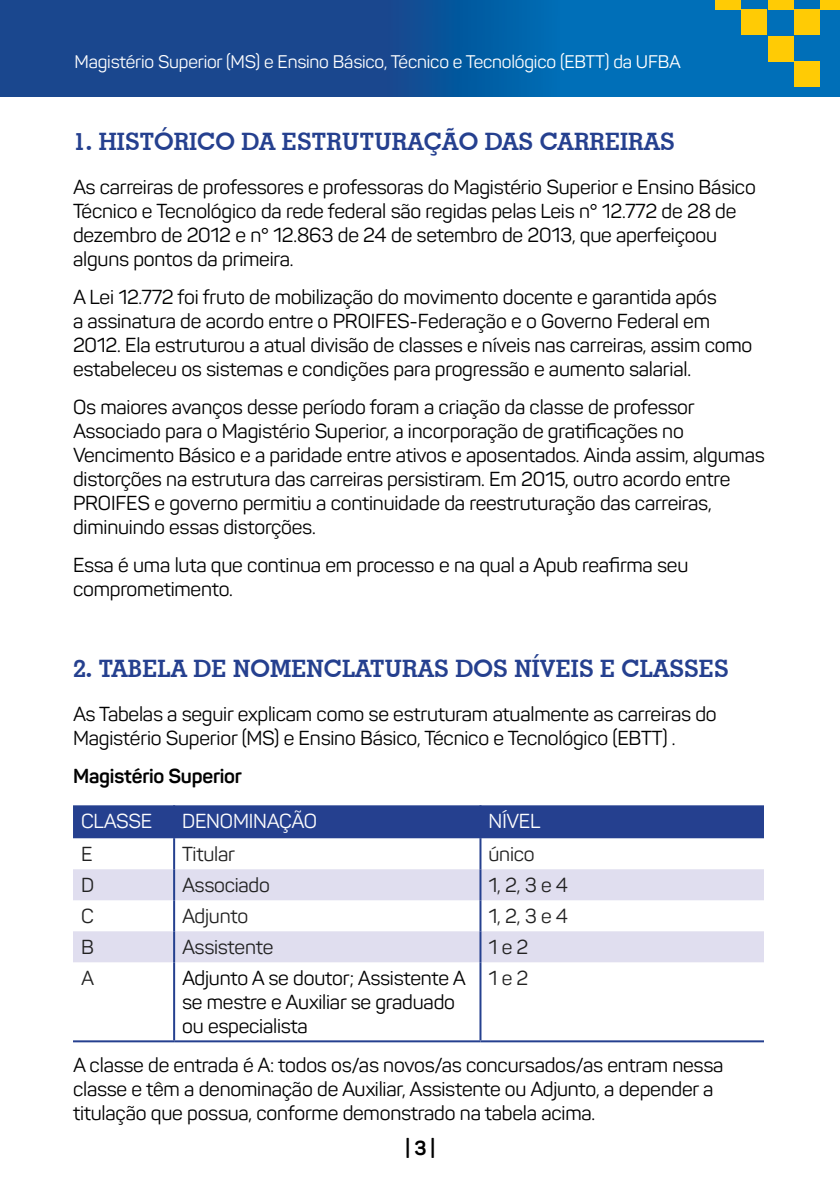
<style>
.page{position:relative;width:840px;height:1191px;background:#fff}
.page>*{position:absolute;margin:0;border:0;box-sizing:border-box;transform-origin:0 0}
.t1{font:700 24px "Geometric Slab 703 BT";color:#25408f}
.t2{font:20px/24px "Panton";letter-spacing:-.01em;color:#000}
.t3{font:20px "Panton";letter-spacing:-.01em;color:#222}
.t4{font:20px "Panton";letter-spacing:-.01em;color:#fff}
.t5{font:700 20px "Panton";letter-spacing:-.01em;color:#000}
.t6{font:18px "Panton";letter-spacing:-.01em;color:#fff}
</style>
<div class="page">
<svg style="left:0;top:0;width:839px;height:97px;background:#0e579e"></svg>
<div style="left:715px;top:0;width:25px;height:9px;background:#ffcb05"></div>
<div style="left:767px;top:0;width:25px;height:9px;background:#ffcb05"></div>
<div style="left:819px;top:0;width:20px;height:9px;background:#ffcb05"></div>
<div style="left:741px;top:9px;width:25px;height:26px;background:#ffcb05"></div>
<div style="left:793px;top:9px;width:26px;height:26px;background:#ffcb05"></div>
<div style="left:767px;top:36px;width:25px;height:25px;background:#ffcb05"></div>
<div style="left:793px;top:61px;width:26px;height:26px;background:#ffcb05"></div>
<div style="left:73px;top:805px;width:690px;height:33px;background:#25408f"></div>
<div style="left:73px;top:869px;width:690px;height:31px;background:#e0deef"></div>
<div style="left:73px;top:931px;width:690px;height:31px;background:#e0deef"></div>
<hr style="left:173px;top:805px;width:2px;height:33px;background:#25408f">
<hr style="left:479px;top:805px;width:2px;height:33px;background:#25408f">
<hr style="left:173px;top:838px;width:2px;height:31px;background:#25408f">
<hr style="left:479px;top:838px;width:2px;height:31px;background:#25408f">
<hr style="left:173px;top:869px;width:2px;height:31px;background:#25408f">
<hr style="left:479px;top:869px;width:2px;height:31px;background:#25408f">
<hr style="left:173px;top:900px;width:2px;height:31px;background:#25408f">
<hr style="left:479px;top:900px;width:2px;height:31px;background:#25408f">
<hr style="left:173px;top:931px;width:2px;height:31px;background:#25408f">
<hr style="left:479px;top:931px;width:2px;height:31px;background:#25408f">
<hr style="left:173px;top:962px;width:2px;height:78px;background:#25408f">
<hr style="left:479px;top:962px;width:2px;height:78px;background:#25408f">
<hr style="left:73px;top:1040px;width:101px;height:2px;background:#25408f">
<hr style="left:174px;top:1040px;width:306px;height:2px;background:#25408f">
<hr style="left:480px;top:1040px;width:283px;height:2px;background:#25408f">
<p class="t6" style="left:74px;top:50px;width:607px">Magistério Superior (MS) e Ensino Básico, Técnico e Tecnológico (EBTT) da UFBA</p>
<p class="t1" style="left:73px;top:127px;width:603px">1. HISTÓRICO DA ESTRUTURAÇÃO DAS CARREIRAS</p>
<p class="t2" style="left:73px;top:175px;width:684px">As carreiras de professores e professoras do Magistério Superior e Ensino Básico Técnico e Tecnológico da rede federal são regidas pelas Leis n° 12.772 de 28 de dezembro de 2012 e n° 12.863 de 24 de setembro de 2013, que aperfeiçoou alguns pontos da primeira.</p>
<p class="t2" style="left:73px;top:285px;width:680px">A Lei 12.772 foi fruto de mobilização do movimento docente e garantida após<br>a assinatura de acordo entre o PROIFES-Federação e o Governo Federal em 2012. Ela estruturou a atual divisão de classes e níveis nas carreiras, assim como estabeleceu os sistemas e condições para progressão e aumento salarial.</p>
<p class="t2" style="left:73px;top:395px;width:692px">Os maiores avanços desse período foram a criação da classe de professor Associado para o Magistério Superior, a incorporação de gratificações no Vencimento Básico e a paridade entre ativos e aposentados. Ainda assim, algumas distorções na estrutura das carreiras persistiram. Em 2015, outro acordo entre PROIFES e governo permitiu a continuidade da reestruturação das carreiras, diminuindo essas distorções.</p>
<p class="t2" style="left:73px;top:553px;width:616px">Essa é uma luta que continua em processo e na qual a Apub reafirma seu comprometimento.</p>
<p class="t1" style="left:73px;top:654px;width:657px">2. TABELA DE NOMENCLATURAS DOS NÍVEIS E CLASSES</p>
<p class="t2" style="left:73px;top:702px;width:645px">As Tabelas a seguir explicam como se estruturam atualmente as carreiras do<br>Magistério Superior (MS) e Ensino Básico, Técnico e Tecnológico (EBTT) .</p>
<p class="t5" style="left:73px;top:764px;width:170px">Magistério Superior</p>
<p class="t4" style="left:81px;top:809px;width:73px">CLASSE</p>
<p class="t4" style="left:182px;top:809px;width:136px">DENOMINAÇÃO</p>
<p class="t4" style="left:488px;top:809px;width:53px">NÍVEL</p>
<p class="t3" style="left:81px;top:842px;width:13px">E</p>
<p class="t3" style="left:182px;top:842px;width:54px">Titular</p>
<p class="t3" style="left:488px;top:842px;width:48px">único</p>
<p class="t3" style="left:81px;top:873px;width:15px">D</p>
<p class="t3" style="left:182px;top:873px;width:89px">Associado</p>
<p class="t3" style="left:488px;top:873px;width:81px">1, 2, 3 e 4</p>
<p class="t3" style="left:81px;top:904px;width:14px">C</p>
<p class="t3" style="left:182px;top:904px;width:67px">Adjunto</p>
<p class="t3" style="left:488px;top:904px;width:81px">1, 2, 3 e 4</p>
<p class="t3" style="left:81px;top:935px;width:14px">B</p>
<p class="t3" style="left:182px;top:935px;width:93px">Assistente</p>
<p class="t3" style="left:488px;top:935px;width:41px">1 e 2</p>
<p class="t3" style="left:81px;top:966px;width:14px">A</p>
<p class="t2" style="left:182px;top:966px;width:285px">Adjunto A se doutor; Assistente A se mestre e Auxiliar se graduado ou especialista</p>
<p class="t3" style="left:488px;top:966px;width:41px">1 e 2</p>
<p class="t2" style="left:73px;top:1053px;width:651px">A classe de entrada é A: todos os/as novos/as concursados/as entram nessa classe e têm a denominação de Auxiliar, Assistente ou Adjunto, a depender a titulação que possua, conforme demonstrado na tabela acima.</p>
<p class="t5" style="left:405px;top:1136px;width:31px">| 3 |</p>
</div>
